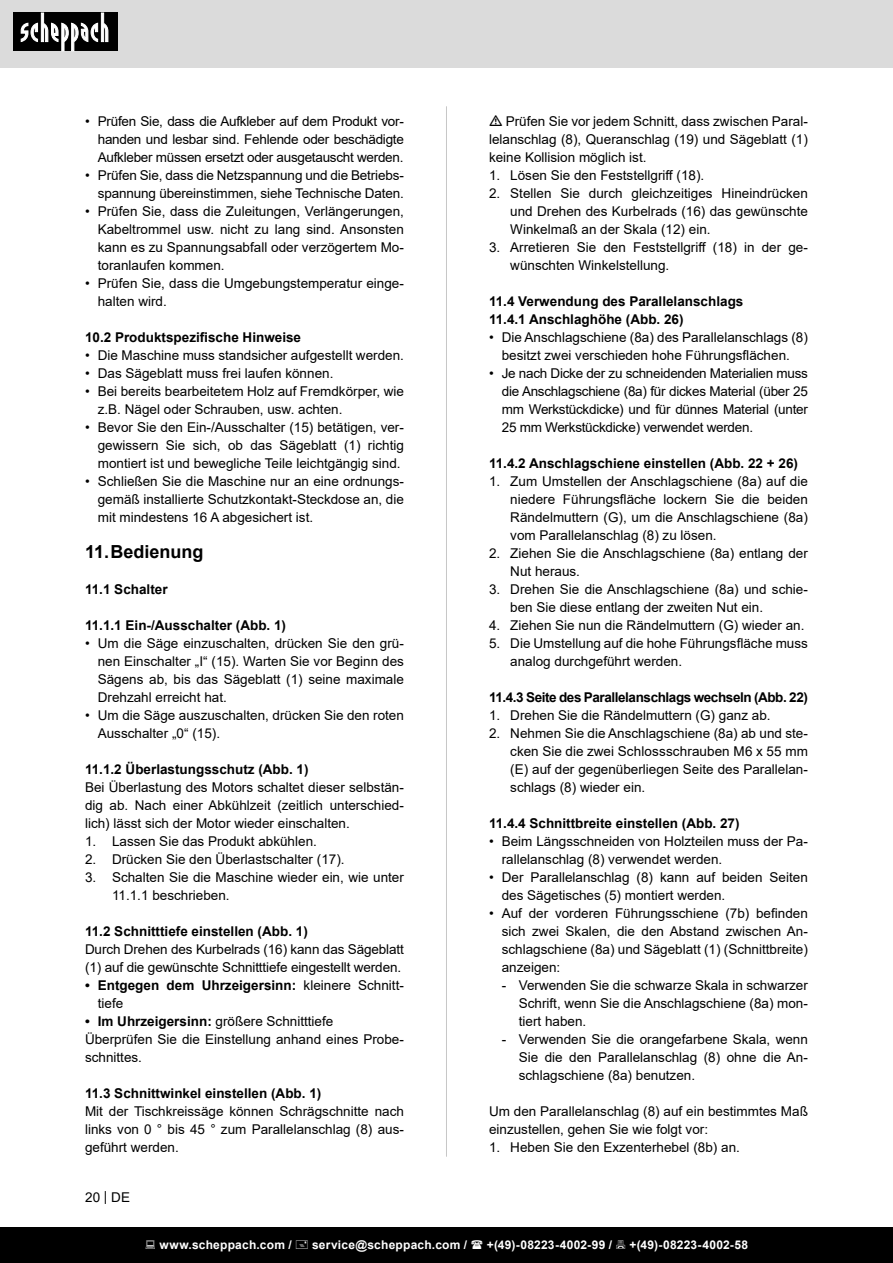
<style>
.page{position:relative;width:893px;height:1263px;background:#fff}
.page>*{position:absolute;margin:0;border:0;box-sizing:border-box;transform-origin:0 0}
.t1{font:700 18px "Arial";color:#000}
.Aufz__Punkt_Grundtex{font:13.5px/18px "Arial";color:#000;text-align:justify}
.Aufz__Punkt_Grundtex-2{font:700 13.5px/18px "Arial";color:#000}
.Aufz__Punkt_Grundtex-3{font:700 13.5px "Arial";letter-spacing:-.03em;color:#000}
.Grundtext__Bold{font:700 13.5px "Arial";color:#000}
.t2{font:700 12px "Arial";letter-spacing:.02em;color:#fff}
.s1{font-weight:400}
.s2{font-weight:700}
</style>
<div class="page">
<div style="left:0;top:0;width:893px;height:67px;background:#dbdbdb"></div>
<div style="left:0;top:1227px;width:893px;height:36px;background:#000"></div>
<div style="left:13px;top:13px;width:105px;height:38px;background:#000"></div>
<svg style="left:21px;top:13px;width:87px;height:38px"></svg>
<hr style="left:446px;top:106px;width:1px;height:1051px;background:#c7c7c7">
<p class="Aufz__Punkt_Grundtex" style="left:98px;top:112px;width:308px;text-indent:-13px">• Prüfen Sie, dass die Aufkleber auf dem Produkt vor&shy;handen und lesbar sind. Fehlende oder beschädigte Aufkleber müssen ersetzt oder ausgetauscht werden.</p>
<p class="Aufz__Punkt_Grundtex" style="left:85px;top:166px;width:320px;text-align:right">• Prüfen Sie, dass die Netzspannung und die Betriebs&shy;spannung übereinstimmen, siehe Technische Daten.</p>
<p class="Aufz__Punkt_Grundtex" style="left:98px;top:202px;width:308px;text-indent:-13px">• Prüfen Sie, dass die Zuleitungen, Verlängerungen, Kabeltrommel usw. nicht zu lang sind. Ansonsten kann es zu Spannungsabfall oder verzögertem Mo&shy;toranlaufen kommen.</p>
<p class="Aufz__Punkt_Grundtex" style="left:98px;top:274px;width:308px;text-indent:-13px">• Prüfen Sie, dass die Umgebungstemperatur einge&shy;halten wird.</p>
<p class="Grundtext__Bold" style="left:85px;top:328px;width:218px">10.2 Produktspezifische Hinweise</p>
<p class="Aufz__Punkt_Grundtex" style="left:85px;top:346px;width:320px">• Die Maschine muss standsicher aufgestellt werden.</p>
<p class="Aufz__Punkt_Grundtex" style="left:85px;top:364px;width:250px">• Das Sägeblatt muss frei laufen können.</p>
<p class="Aufz__Punkt_Grundtex" style="left:98px;top:382px;width:308px;text-indent:-13px">• Bei bereits bearbeitetem Holz auf Fremdkörper, wie z.B. Nägel oder Schrauben, usw. achten.</p>
<p class="Aufz__Punkt_Grundtex" style="left:98px;top:418px;width:308px;text-indent:-13px">• Bevor Sie den Ein-/Ausschalter (15) betätigen, ver&shy;gewissern Sie sich, ob das Sägeblatt (1) richtig montiert ist und bewegliche Teile leichtgängig sind.</p>
<p class="Aufz__Punkt_Grundtex" style="left:98px;top:472px;width:308px;text-indent:-13px">• Schließen Sie die Maschine nur an eine ordnungs&shy;gemäß installierte Schutzkontakt-Steckdose an, die mit mindestens 16 A abgesichert ist.</p>
<p class="t1" style="left:85px;top:539px;width:120px">11.Bedienung</p>
<p class="Aufz__Punkt_Grundtex-2" style="left:85px;top:580px;width:84px">11.1 Schalter</p>
<p class="Aufz__Punkt_Grundtex-2" style="left:85px;top:616px;width:203px">11.1.1 Ein-/Ausschalter (Abb. 1)</p>
<p class="Aufz__Punkt_Grundtex" style="left:98px;top:634px;width:308px;text-indent:-13px">• Um die Säge einzuschalten, drücken Sie den grü&shy;nen Einschalter „I“ (15). Warten Sie vor Beginn des Sägens ab, bis das Sägeblatt (1) seine maximale Drehzahl erreicht hat.</p>
<p class="Aufz__Punkt_Grundtex" style="left:98px;top:706px;width:308px;text-indent:-13px">• Um die Säge auszuschalten, drücken Sie den roten<br>Ausschalter „0“ (15).</p>
<p class="Aufz__Punkt_Grundtex-2" style="left:85px;top:760px;width:225px">11.1.2 Überlastungsschutz (Abb. 1)</p>
<p class="Aufz__Punkt_Grundtex" style="left:85px;top:778px;width:320px">Bei Überlastung des Motors schaltet dieser selbstän&shy;dig ab. Nach einer Abkühlzeit (zeitlich unterschied&shy;lich) lässt sich der Motor wieder einschalten.</p>
<p class="Aufz__Punkt_Grundtex" style="left:85px;top:832px;width:233px">1. Lassen Sie das Produkt abkühlen.</p>
<p class="Aufz__Punkt_Grundtex" style="left:85px;top:850px;width:261px">2. Drücken Sie den Überlastschalter (17).</p>
<p class="Aufz__Punkt_Grundtex" style="left:112px;top:868px;width:293px;text-indent:-27px">3. Schalten Sie die Maschine wieder ein, wie unter<br>11.1.1 beschrieben.</p>
<p class="Aufz__Punkt_Grundtex-2" style="left:85px;top:922px;width:224px">11.2 Schnitttiefe einstellen (Abb. 1)</p>
<p class="Aufz__Punkt_Grundtex" style="left:85px;top:940px;width:320px">Durch Drehen des Kurbelrads (16) kann das Sägeblatt (1) auf die gewünschte Schnitttiefe eingestellt werden.</p>
<p class="Aufz__Punkt_Grundtex-2" style="left:98px;top:976px;width:308px;text-indent:-13px">• Entgegen dem Uhrzeigersinn: <span class="s1">kleinere Schnitt&shy;tiefe</span></p>
<p class="Aufz__Punkt_Grundtex" style="left:85px;top:1012px;width:250px"><span class="s2">• Im Uhrzeigersinn:</span> größere Schnitttiefe</p>
<p class="Aufz__Punkt_Grundtex" style="left:85px;top:1030px;width:320px">Überprüfen Sie die Einstellung anhand eines Probe&shy;schnittes.</p>
<p class="Aufz__Punkt_Grundtex-2" style="left:85px;top:1084px;width:238px">11.3 Schnittwinkel einstellen (Abb. 1)</p>
<p class="Aufz__Punkt_Grundtex" style="left:85px;top:1102px;width:320px">Mit der Tischkreissäge können Schrägschnitte nach links von 0 ° bis 45 ° zum Parallelanschlag (8) aus&shy;geführt werden.</p>
<p class="Aufz__Punkt_Grundtex" style="left:85px;top:1188px;width:47px">20 | DE</p>
<p class="Aufz__Punkt_Grundtex" style="left:489px;top:112px;width:320px;text-indent:17px">Prüfen Sie vor jedem Schnitt, dass zwischen Paral&shy;lelanschlag (8), Queranschlag (19) und Sägeblatt (1) keine Kollision möglich ist.</p>
<p class="Aufz__Punkt_Grundtex" style="left:489px;top:166px;width:217px">1. Lösen Sie den Feststellgriff (18).</p>
<p class="Aufz__Punkt_Grundtex" style="left:510px;top:184px;width:299px;text-indent:-21px">2. Stellen Sie durch gleichzeitiges Hineindrücken und Drehen des Kurbelrads (16) das gewünschte Winkelmaß an der Skala (12) ein.</p>
<p class="Aufz__Punkt_Grundtex" style="left:510px;top:238px;width:299px;text-indent:-21px">3. Arretieren Sie den Feststellgriff (18) in der ge&shy;wünschten Winkelstellung.</p>
<p class="Aufz__Punkt_Grundtex-2" style="left:489px;top:292px;width:256px">11.4 Verwendung des Parallelanschlags</p>
<p class="Aufz__Punkt_Grundtex-2" style="left:489px;top:310px;width:196px">11.4.1 Anschlaghöhe (Abb. 26)</p>
<p class="Aufz__Punkt_Grundtex" style="left:489px;top:328px;width:320px;text-align:center">• Die Anschlagschiene (8a) des Parallelanschlags (8) besitzt zwei verschieden hohe Führungsflächen.</p>
<p class="Aufz__Punkt_Grundtex" style="left:502px;top:364px;width:308px;text-indent:-13px">• Je nach Dicke der zu schneidenden Materialien muss die Anschlagschiene (8a) für dickes Material (über 25 mm Werkstückdicke) und für dünnes Material (unter 25 mm Werkstückdicke) verwendet werden.</p>
<p class="Aufz__Punkt_Grundtex-2" style="left:489px;top:454px;width:311px">11.4.2 Anschlagschiene einstellen (Abb. 22 + 26)</p>
<p class="Aufz__Punkt_Grundtex" style="left:510px;top:472px;width:299px;text-indent:-21px">1. Zum Umstellen der Anschlagschiene (8a) auf die niedere Führungsfläche lockern Sie die beiden Rändelmuttern (G), um die Anschlagschiene (8a) vom Parallelanschlag (8) zu lösen.</p>
<p class="Aufz__Punkt_Grundtex" style="left:510px;top:544px;width:299px;text-indent:-21px">2. Ziehen Sie die Anschlagschiene (8a) entlang der<br>Nut heraus.</p>
<p class="Aufz__Punkt_Grundtex" style="left:510px;top:580px;width:299px;text-indent:-21px">3. Drehen Sie die Anschlagschiene (8a) und schie&shy;ben Sie diese entlang der zweiten Nut ein.</p>
<p class="Aufz__Punkt_Grundtex" style="left:489px;top:616px;width:317px">4. Ziehen Sie nun die Rändelmuttern (G) wieder an.</p>
<p class="Aufz__Punkt_Grundtex" style="left:510px;top:634px;width:299px;text-indent:-21px">5. Die Umstellung auf die hohe Führungsfläche muss analog durchgeführt werden.</p>
<p class="Aufz__Punkt_Grundtex-3" style="left:489px;top:688px;width:320px">11.4.3 Seite des Parallelanschlags wechseln (Abb. 22)</p>
<p class="Aufz__Punkt_Grundtex" style="left:489px;top:706px;width:283px">1. Drehen Sie die Rändelmuttern (G) ganz ab.</p>
<p class="Aufz__Punkt_Grundtex" style="left:510px;top:724px;width:299px;text-indent:-21px">2. Nehmen Sie die Anschlagschiene (8a) ab und ste&shy;cken Sie die zwei Schlossschrauben M6 x 55 mm (E) auf der gegenüberliegen Seite des Parallelan&shy;schlags (8) wieder ein.</p>
<p class="Aufz__Punkt_Grundtex-2" style="left:489px;top:814px;width:252px">11.4.4 Schnittbreite einstellen (Abb. 27)</p>
<p class="Aufz__Punkt_Grundtex" style="left:502px;top:832px;width:308px;text-indent:-13px">• Beim Längsschneiden von Holzteilen muss der Pa&shy;rallelanschlag (8) verwendet werden.</p>
<p class="Aufz__Punkt_Grundtex" style="left:502px;top:868px;width:308px;text-indent:-13px">• Der Parallelanschlag (8) kann auf beiden Seiten des Sägetisches (5) montiert werden.</p>
<p class="Aufz__Punkt_Grundtex" style="left:502px;top:904px;width:308px;text-indent:-13px">• Auf der vorderen Führungsschiene (7b) befinden sich zwei Skalen, die den Abstand zwischen An&shy;schlagschiene (8a) und Sägeblatt (1) (Schnittbreite) anzeigen:</p>
<p class="Aufz__Punkt_Grundtex" style="left:519px;top:976px;width:291px;text-indent:-17px">- Verwenden Sie die schwarze Skala in schwarzer Schrift, wenn Sie die Anschlagschiene (8a) mon&shy;tiert haben.</p>
<p class="Aufz__Punkt_Grundtex" style="left:519px;top:1030px;width:291px;text-indent:-17px">- Verwenden Sie die orangefarbene Skala, wenn Sie die den Parallelanschlag (8) ohne die An&shy;schlagschiene (8a) benutzen.</p>
<p class="Aufz__Punkt_Grundtex" style="left:489px;top:1102px;width:320px">Um den Parallelanschlag (8) auf ein bestimmtes Maß einzustellen, gehen Sie wie folgt vor:</p>
<p class="Aufz__Punkt_Grundtex" style="left:489px;top:1138px;width:252px">1. Heben Sie den Exzenterhebel (8b) an.</p>
<p class="t2" style="left:159px;top:1236px;width:134px">www.scheppach.com /</p>
<p class="t2" style="left:312px;top:1236px;width:157px">service@scheppach.com /</p>
<p class="t2" style="left:487px;top:1236px;width:127px">+(49)-08223-4002-99 /</p>
<p class="t2" style="left:629px;top:1236px;width:120px">+(49)-08223-4002-58</p>
</div>
